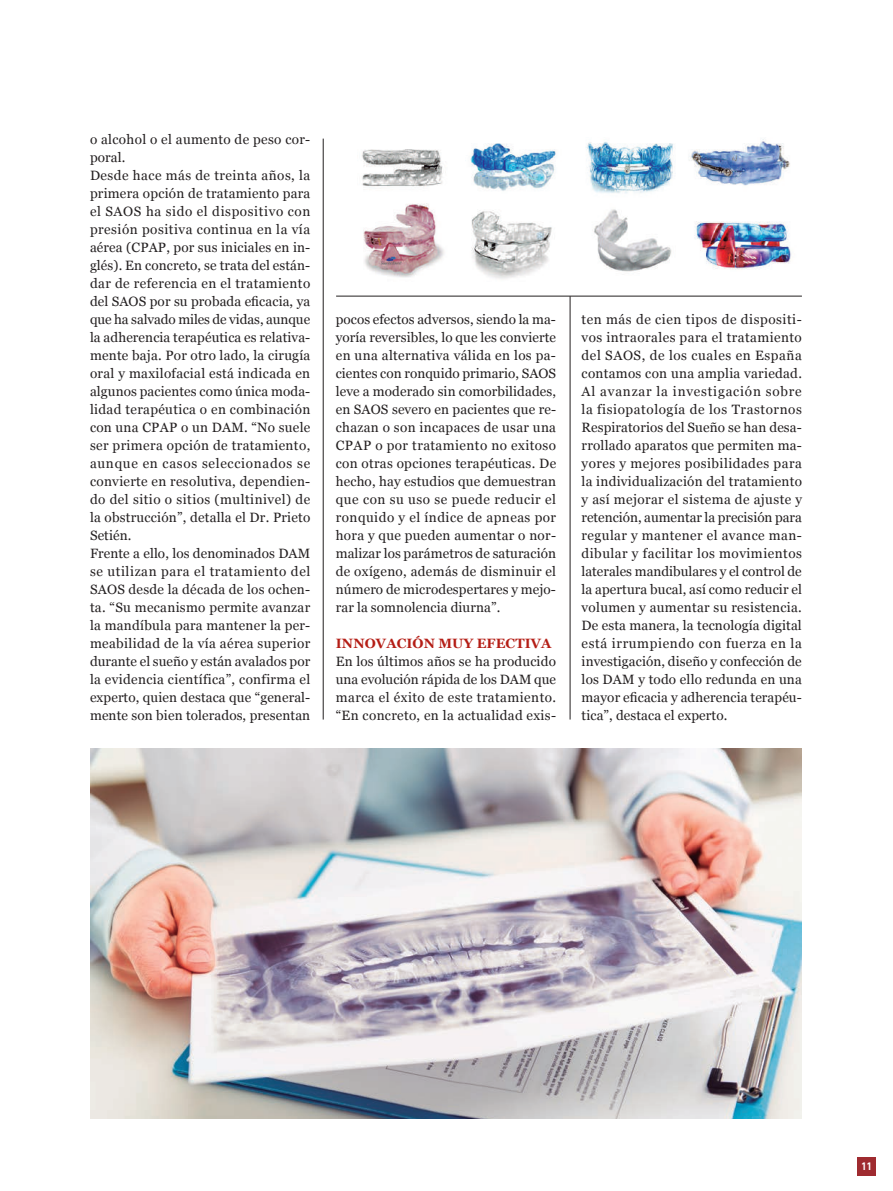
<style>
.page{position:relative;width:893px;height:1191px;background:#fff}
.page>*{position:absolute;margin:0;border:0;box-sizing:border-box;transform-origin:0 0}
.t1{font:13.5px/18px "Georgia";letter-spacing:.02em;color:#231f20;text-align:justify}
.t2{font:700 13.5px "Georgia";letter-spacing:.005em;color:#b41d15}
.t3{font:700 11.4px "Maven Pro";color:#fff}
</style>
<div class="page">
<hr style="left:323px;top:139px;width:1px;height:580px;background:#231f20">
<hr style="left:570px;top:296px;width:1px;height:423px;background:#231f20">
<img style="left:91px;top:748px;width:711px;height:370px">
<img style="left:340px;top:139px;width:462px;height:157px">
<hr style="left:336px;top:296px;width:466px;height:1px;background:#231f20">
<div style="left:857px;top:1157px;width:19px;height:19px;background:#9f2b30"></div>
<p class="t1" style="left:90px;top:130px;width:222px;text-align:left">o alcohol o el aumento de peso cor&shy;poral.<br>Desde hace más de treinta años, la primera opción de tratamiento para el SAOS ha sido el dispositivo con presión positiva continua en la vía aérea (CPAP, por sus iniciales en in&shy;glés). En concreto, se trata del están&shy;dar de referencia en el tratamiento del SAOS por su probada eficacia, ya que ha salvado miles de vidas, aunque la adherencia terapéutica es relativa&shy;mente baja. Por otro lado, la cirugía oral y maxilofacial está indicada en algunos pacientes como única moda&shy;lidad terapéutica o en combinación con una CPAP o un DAM. “No suele ser primera opción de tratamiento, aunque en casos seleccionados se convierte en resolutiva, dependien&shy;do del sitio o sitios (multinivel) de la obstrucción”, detalla el Dr. Prieto Setién.<br>Frente a ello, los denominados DAM se utilizan para el tratamiento del SAOS desde la década de los ochen&shy;ta. “Su mecanismo permite avanzar la mandíbula para mantener la per&shy;meabilidad de la vía aérea superior durante el sueño y están avalados por la evidencia científica”, confirma el experto, quien destaca que “general&shy;mente son bien tolerados, presentan</p>
<p class="t1" style="left:336px;top:310px;width:222px">pocos efectos adversos, siendo la ma&shy;yoría reversibles, lo que les convierte en una alternativa válida en los pa&shy;cientes con ronquido primario, SAOS leve a moderado sin comorbilidades, en SAOS severo en pacientes que re&shy;chazan o son incapaces de usar una CPAP o por tratamiento no exitoso con otras opciones terapéuticas. De hecho, hay estudios que demuestran que con su uso se puede reducir el ronquido y el índice de apneas por hora y que pueden aumentar o nor&shy;malizar los parámetros de saturación de oxígeno, además de disminuir el número de microdespertares y mejo&shy;rar la somnolencia diurna”.</p>
<p class="t2" style="left:336px;top:633px;width:217px">INNOVACIÓN MUY EFECTIVA</p>
<p class="t1" style="left:336px;top:652px;width:222px">En los últimos años se ha producido una evolución rápida de los DAM que marca el éxito de este tratamiento. “En concreto, en la actualidad exis-</p>
<p class="t1" style="left:582px;top:310px;width:222px">ten más de cien tipos de dispositi&shy;vos intraorales para el tratamiento del SAOS, de los cuales en España contamos con una amplia variedad.<br>Al avanzar la investigación sobre la fisiopatología de los Trastornos Respiratorios del Sueño se han desa&shy;rrollado aparatos que permiten ma&shy;yores y mejores posibilidades para la individualización del tratamiento y así mejorar el sistema de ajuste y retención, aumentar la precisión para regular y mantener el avance man&shy;dibular y facilitar los movimientos laterales mandibulares y el control de la apertura bucal, así como reducir el volumen y aumentar su resistencia.<br>De esta manera, la tecnología digital está irrumpiendo con fuerza en la investigación, diseño y confección de los DAM y todo ello redunda en una mayor eficacia y adherencia terapéu&shy;tica”, destaca el experto.</p>
<p class="t3" style="left:861px;top:1158px;width:12px">11</p>
</div>
